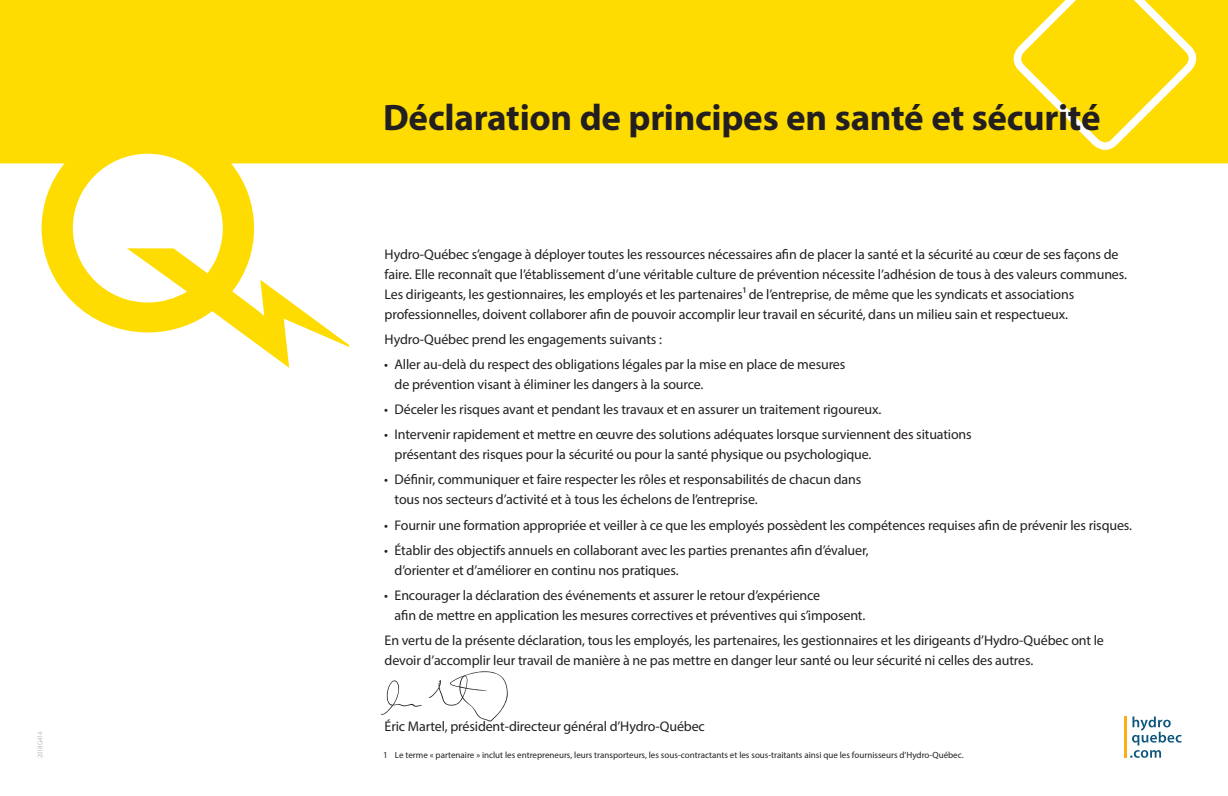
<style>
.page{position:relative;width:1228px;height:796px;background:#fff}
.page>*{position:absolute;margin:0;border:0;box-sizing:border-box;transform-origin:0 0}
.t1{font:700 37px "Myriad Pro";letter-spacing:-.01em;color:#231f20}
.t2{font:14px/20px "Myriad Pro";letter-spacing:-.01em;color:#231f20}
.t3{font:9px "Myriad Pro";color:#231f20}
.t4{font:300 7px "Myriad Pro";letter-spacing:-.035em;color:#939598}
</style>
<div class="page">
<div style="left:0;top:0;width:1227px;height:373px;background:#ffdc01"></div>
<svg style="left:1013px;top:0;width:184px;height:150px"></svg>
<svg style="left:0;top:154px;width:1227px;height:219px;background:#fffbe3"></svg>
<svg style="left:381px;top:671px;width:126px;height:50px"></svg>
<svg style="left:1130px;top:716px;width:51px;height:41px"></svg>
<hr style="left:1123px;top:715px;width:3px;height:42px;background:#faaf18">
<p class="t4" style="left:36px;top:757px;width:28px;rotate:-90deg">2018G414</p>
<h1 class="t1" style="left:383px;top:94px;width:719px">Déclaration de principes en santé et sécurité</h1>
<p class="t2" style="left:384px;top:244px;width:743px">Hydro-Québec s’engage à déployer toutes les ressources nécessaires afin de placer la santé et la sécurité au cœur de ses façons de faire. Elle reconnaît que l’établissement d’une véritable culture de prévention nécessite l’adhésion de tous à des valeurs communes.<br>Les dirigeants, les gestionnaires, les employés et les partenaires1 de l’entreprise, de même que les syndicats et associations professionnelles, doivent collaborer afin de pouvoir accomplir leur travail en sécurité, dans un milieu sain et respectueux.</p>
<p class="t2" style="left:384px;top:329px;width:279px">Hydro-Québec prend les engagements suivants :</p>
<p class="t2" style="left:394px;top:354px;width:452px;text-indent:-10px">• Aller au-delà du respect des obligations légales par la mise en place de mesures de prévention visant à éliminer les dangers à la source.</p>
<p class="t2" style="left:384px;top:399px;width:499px">• Déceler les risques avant et pendant les travaux et en assurer un traitement rigoureux.</p>
<p class="t2" style="left:394px;top:424px;width:578px;text-indent:-10px">• Intervenir rapidement et mettre en œuvre des solutions adéquates lorsque surviennent des situations présentant des risques pour la sécurité ou pour la santé physique ou psychologique.</p>
<p class="t2" style="left:394px;top:469px;width:468px;text-indent:-10px">• Définir, communiquer et faire respecter les rôles et responsabilités de chacun dans tous nos secteurs d’activité et à tous les échelons de l’entreprise.</p>
<p class="t2" style="left:384px;top:514px;width:749px">• Fournir une formation appropriée et veiller à ce que les employés possèdent les compétences requises afin de prévenir les risques.</p>
<p class="t2" style="left:394px;top:539px;width:475px;text-indent:-10px">• Établir des objectifs annuels en collaborant avec les parties prenantes afin d’évaluer, d’orienter et d’améliorer en continu nos pratiques.</p>
<p class="t2" style="left:394px;top:584px;width:472px;text-indent:-10px">• Encourager la déclaration des événements et assurer le retour d’expérience<br>afin de mettre en application les mesures correctives et préventives qui s’imposent.</p>
<p class="t2" style="left:384px;top:629px;width:720px">En vertu de la présente déclaration, tous les employés, les partenaires, les gestionnaires et les dirigeants d’Hydro-Québec ont le devoir d’accomplir leur travail de manière à ne pas mettre en danger leur santé ou leur sécurité ni celles des autres.</p>
<p class="t2" style="left:384px;top:716px;width:322px">Éric Martel, président-directeur général d’Hydro-Québec</p>
<p class="t3" style="left:383px;top:749px;width:581px">1 Le terme « partenaire » inclut les entrepreneurs, leurs transporteurs, les sous-contractants et les sous-traitants ainsi que les fournisseurs d’Hydro-Québec.</p>
</div>
